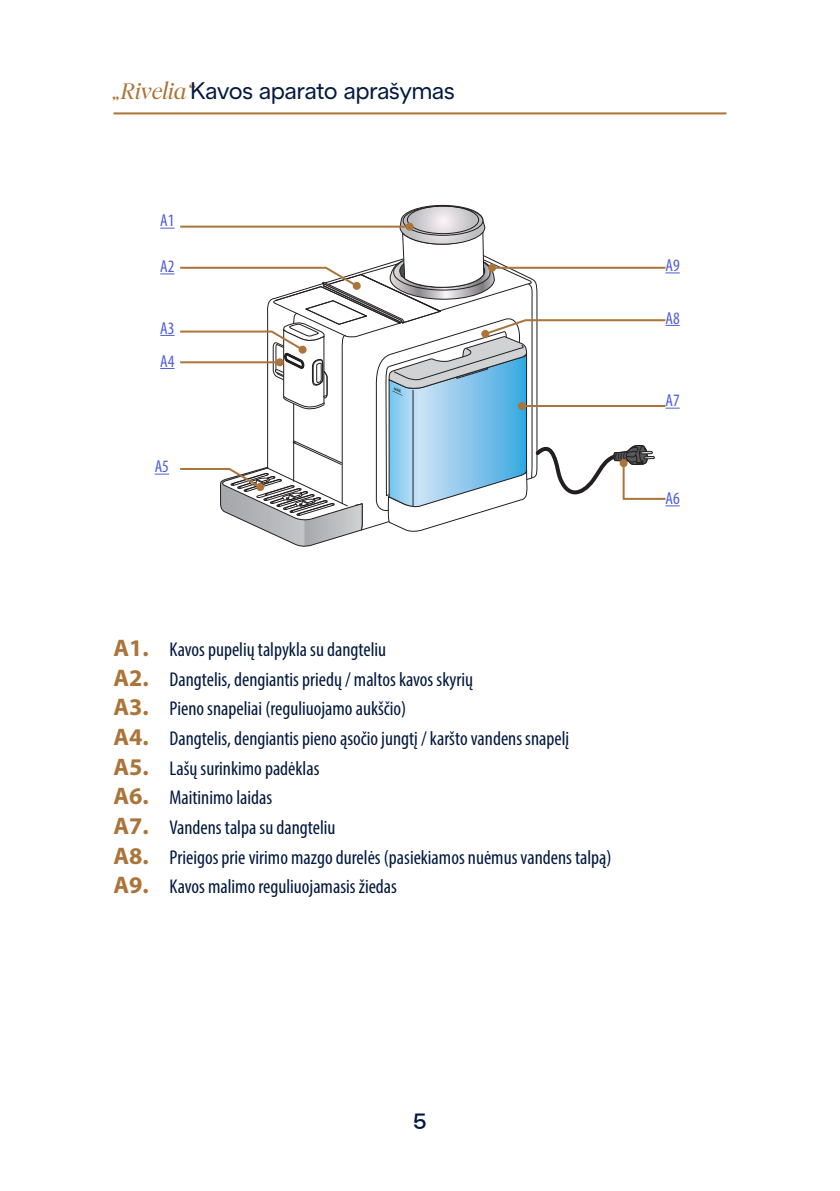
<style>
.page{position:relative;width:840px;height:1191px;background:#fff}
.page>*{position:absolute;margin:0;border:0;box-sizing:border-box;transform-origin:0 0}
.didascalie_-_titolo{font:24px "De Longhi Sans";letter-spacing:-.005em;color:#02183e}
.t1{font:500 22px "De Longhi Sans";color:#02183e}
.t2{font:condensed 20px "Myriad Pro";color:#02183e}
.testo{font:condensed 17.4px "Myriad Pro";color:#4f5cd6}
.s1{font-family:"De Longhi Serif";font-style:italic;color:#aa743a}
.s2{font-weight:700;font-stretch:normal;font-size:24px;color:#aa743a}
</style>
<div class="page">
<hr style="left:113px;top:112px;width:613px;height:2px;background:#aa743a">
<svg style="left:155px;top:205px;width:524px;height:342px"></svg>
<p class="didascalie_-_titolo" style="left:113px;top:76px;width:342px"><span class="s1">„Rivelia“</span>Kavos aparato aprašymas</p>
<p class="testo" style="left:160px;top:210px;width:16px">A1</p>
<p class="testo" style="left:160px;top:256px;width:16px">A2</p>
<p class="testo" style="left:160px;top:317px;width:16px">A3</p>
<p class="testo" style="left:160px;top:350px;width:16px">A4</p>
<p class="testo" style="left:155px;top:456px;width:16px">A5</p>
<p class="t2" style="left:113px;top:637px;width:274px"><span class="s2">A1.</span> Kavos pupelių talpykla su dangteliu</p>
<p class="t2" style="left:113px;top:667px;width:361px"><span class="s2">A2.</span> Dangtelis, dengiantis priedų / maltos kavos skyrių</p>
<p class="t2" style="left:113px;top:696px;width:294px"><span class="s2">A3.</span> Pieno snapeliai (reguliuojamo aukščio)</p>
<p class="t2" style="left:113px;top:726px;width:457px"><span class="s2">A4.</span> Dangtelis, dengiantis pieno ąsočio jungtį / karšto vandens snapelį</p>
<p class="t2" style="left:113px;top:756px;width:207px"><span class="s2">A5.</span> Lašų surinkimo padėklas</p>
<p class="t2" style="left:113px;top:785px;width:160px"><span class="s2">A6.</span> Maitinimo laidas</p>
<p class="t2" style="left:113px;top:815px;width:223px"><span class="s2">A7.</span> Vandens talpa su dangteliu</p>
<p class="t2" style="left:113px;top:845px;width:499px"><span class="s2">A8.</span> Prieigos prie virimo mazgo durelės (pasiekiamos nuėmus vandens talpą)</p>
<p class="t2" style="left:113px;top:874px;width:285px"><span class="s2">A9.</span> Kavos malimo reguliuojamasis žiedas</p>
<p class="testo" style="left:665px;top:255px;width:16px">A9</p>
<p class="testo" style="left:665px;top:307px;width:16px">A8</p>
<p class="testo" style="left:665px;top:390px;width:16px">A7</p>
<p class="testo" style="left:665px;top:488px;width:16px">A6</p>
<p class="t1" style="left:413px;top:1108px;width:16px">5</p>
</div>
